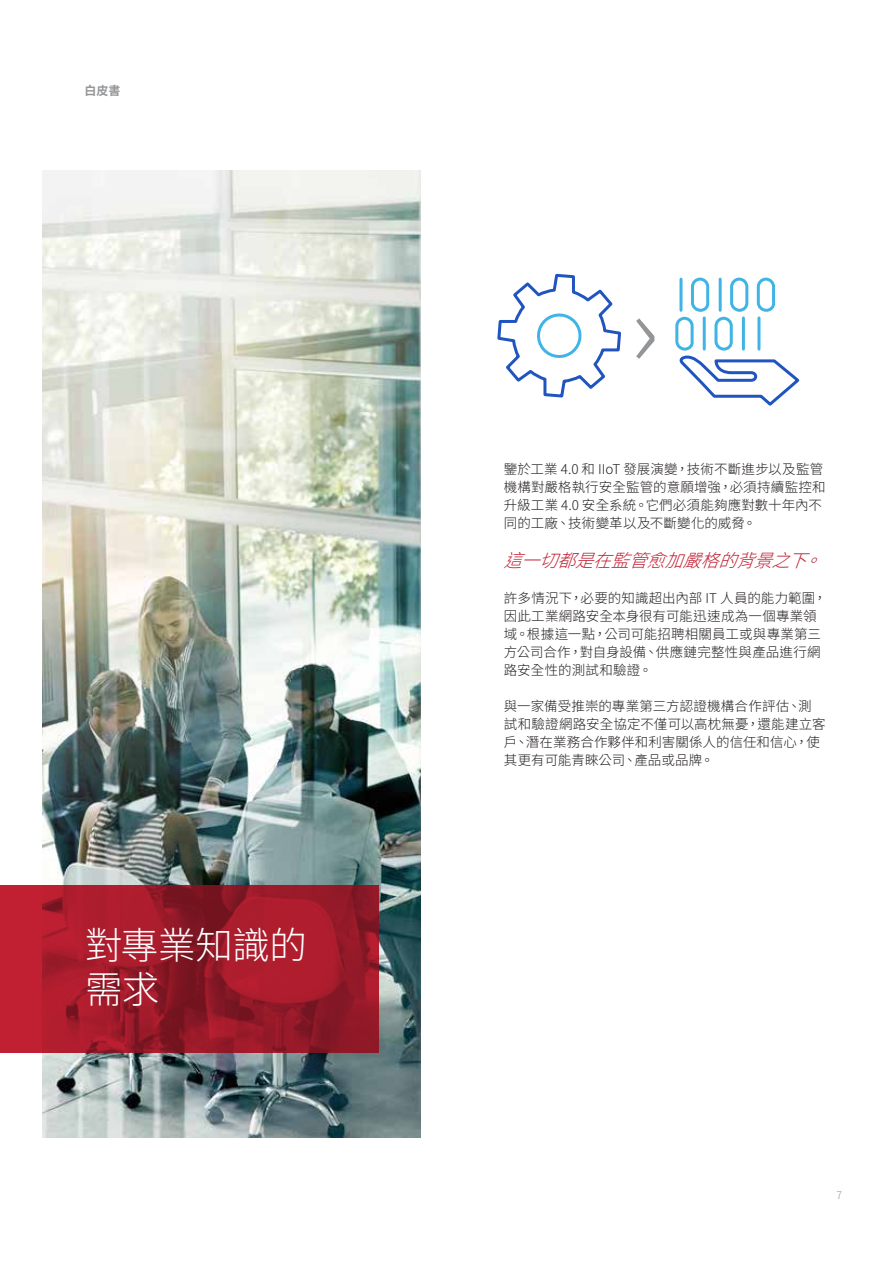
<style>
.page{position:relative;width:893px;height:1263px;background:#fff}
.page>*{position:absolute;margin:0;border:0;box-sizing:border-box;transform-origin:0 0}
.t1{font:300 100.5px "Noto Sans CJ Ktc";color:#939597}
.t2{font:300 37.5px/43.5px "Noto Sans CJ Ktc";letter-spacing:-.015em;color:#fff}
.t3{font:italic 300 18px "Noto Sans CJ Ktc";color:#c02032}
.t4{font:300 13.5px/18px "Noto Sans CJ Ktc";letter-spacing:.01em;color:#231f20}
.t5{font:700 12px "Noto Sans CJ Ktc";color:#939597}
.t6{font:300 10.5px "Noto Sans CJ Ktc";color:#939597}
</style>
<div class="page">
<svg style="left:497px;top:273px;width:124px;height:125px"></svg>
<svg style="left:675px;top:277px;width:125px;height:129px"></svg>
<img style="left:43px;top:170px;width:378px;height:967px">
<svg style="left:0;top:885px;width:378px;height:168px;background:#9f1b2a"></svg>
<p class="t5" style="left:84px;top:83px;width:38px">白皮書</p>
<h2 class="t2" style="left:85px;top:925px;width:223px">對專業知識的需求</h2>
<h1 class="t1" style="left:630px;top:273px;width:31px">›</h1>
<p class="t4" style="left:504px;top:460px;width:323px">鑒於工業 4.0 和 IIoT 發展演變，技術不斷進步以及監管機構對嚴格執行安全監管的意願增強，必須持續監控和升級工業 4.0 安全系統。它們必須能夠應對數十年內不同的工廠、技術變革以及不斷變化的威脅。</p>
<h3 class="t3" style="left:504px;top:550px;width:337px">這一切都是在監管愈加嚴格的背景之下。</h3>
<p class="t4" style="left:504px;top:589px;width:324px">許多情況下，必要的知識超出內部 IT 人員的能力範圍，因此工業網路安全本身很有可能迅速成為一個專業領域。根據這一點，公司可能招聘相關員工或與專業第三方公司合作，對自身設備、供應鏈完整性與產品進行網路安全性的測試和驗證。</p>
<p class="t4" style="left:504px;top:697px;width:323px">與一家備受推崇的專業第三方認證機構合作評估、測試和驗證網路安全協定不僅可以高枕無憂，還能建立客戶、潛在業務合作夥伴和利害關係人的信任和信心，使其更有可能青睞公司、產品或品牌。</p>
<p class="t6" style="left:836px;top:1189px;width:7px">7</p>
</div>
